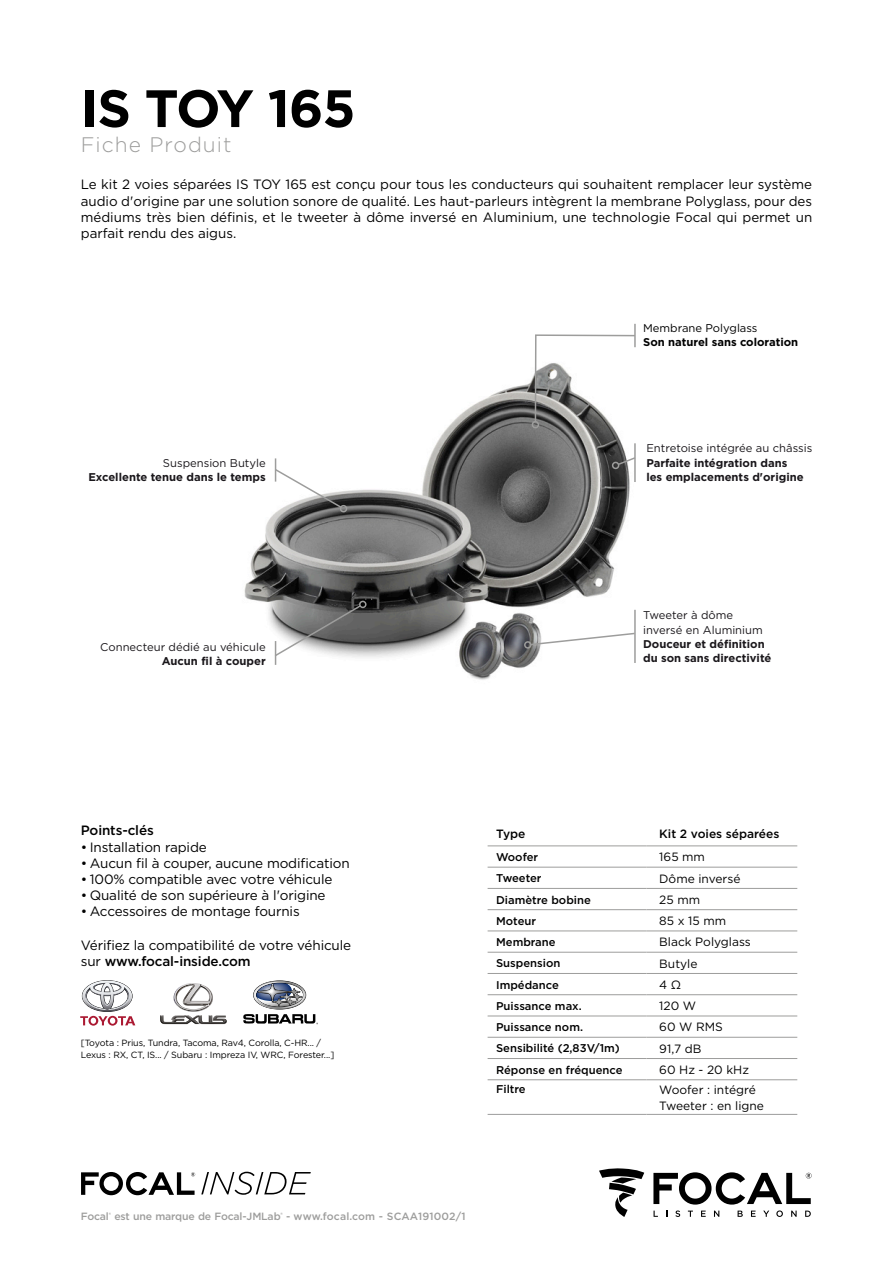
<style>
.page{position:relative;width:893px;height:1263px;background:#fff}
.page>*{position:absolute;margin:0;border:0;box-sizing:border-box;transform-origin:0 0}
.t1{font:700 52.5px "Gotham";letter-spacing:-.02em;color:#000}
.t2{font:300 21px "Gotham";letter-spacing:.05em;color:#9d9d9c}
.t3{font:13.5px/16.2px "Gotham";letter-spacing:-.01em;color:#000}
.t4{font:500 13.5px "Gotham";letter-spacing:-.01em;color:#000}
.t5{font:12px "Gotham";color:#000}
.t6{font:500 12px "Gotham";color:#000}
.t7{font:700 11.25px/14.4px "Gotham";color:#1a171b}
.t8{font:500 11.25px "Gotham";color:#000}
.t9{font:700 11.25px/13.5px "Gotham";color:#000}
.t10{font:11.25px/14.4px "Gotham";color:#1a171b;text-align:right}
.Normal_e{font:500 10.5px "Gotham";letter-spacing:-.015em;color:#9d9d9c}
.t11{font:9px "Gotham";letter-spacing:-.01em;color:#000}
.s1{font-weight:400}
.s2{font-weight:700}
.s3{font-weight:500}
</style>
<div class="page">
<img style="left:244px;top:375px;width:392px;height:305px">
<svg style="left:201px;top:1172px;width:110px;height:23px"></svg>
<svg style="left:81px;top:1172px;width:114px;height:23px"></svg>
<svg style="left:654px;top:1210px;width:4px;height:7px"></svg>
<svg style="left:675px;top:1210px;width:5px;height:7px"></svg>
<svg style="left:688px;top:1210px;width:5px;height:7px"></svg>
<svg style="left:701px;top:1210px;width:5px;height:7px"></svg>
<svg style="left:714px;top:1210px;width:5px;height:7px"></svg>
<svg style="left:738px;top:1210px;width:5px;height:7px"></svg>
<svg style="left:751px;top:1210px;width:5px;height:7px"></svg>
<svg style="left:763px;top:1210px;width:6px;height:7px"></svg>
<svg style="left:776px;top:1210px;width:7px;height:7px"></svg>
<svg style="left:791px;top:1210px;width:6px;height:7px"></svg>
<svg style="left:805px;top:1210px;width:6px;height:7px"></svg>
<svg style="left:653px;top:1172px;width:158px;height:32px"></svg>
<svg style="left:599px;top:1168px;width:45px;height:49px"></svg>
<svg style="left:80px;top:980px;width:55px;height:45px"></svg>
<svg style="left:160px;top:983px;width:67px;height:41px"></svg>
<svg style="left:243px;top:981px;width:75px;height:43px"></svg>
<div style="left:340px;top:505px;width:7px;height:7px;border:2px solid #9d9d9c;border-radius:50%"></div>
<svg style="left:273px;top:458px;width:70px;height:51px"></svg>
<div style="left:359px;top:601px;width:8px;height:7px;border:2px solid #9d9d9c;border-radius:50%"></div>
<svg style="left:273px;top:604px;width:89px;height:61px"></svg>
<svg style="left:534px;top:334px;width:102px;height:89px"></svg>
<div style="left:532px;top:421px;width:7px;height:7px;border:2px solid #9d9d9c;border-radius:50%"></div>
<hr style="left:634px;top:324px;width:2px;height:23px;background:#9d9d9c">
<svg style="left:616px;top:456px;width:18px;height:10px"></svg>
<div style="left:612px;top:462px;width:7px;height:7px;border:2px solid #9d9d9c;border-radius:50%"></div>
<hr style="left:634px;top:443px;width:2px;height:39px;background:#9d9d9c">
<svg style="left:529px;top:632px;width:105px;height:14px"></svg>
<div style="left:524px;top:641px;width:8px;height:8px;border:2px solid #9d9d9c;border-radius:50%"></div>
<hr style="left:634px;top:610px;width:2px;height:53px;background:#9d9d9c">
<svg style="left:488px;top:845px;width:309px;height:269px"></svg>
<hr style="left:488px;top:846px;width:158px;height:1px;background:#9d9d9c">
<hr style="left:646px;top:846px;width:151px;height:1px;background:#9d9d9c">
<hr style="left:488px;top:867px;width:158px;height:1px;background:#9d9d9c">
<hr style="left:646px;top:867px;width:151px;height:1px;background:#9d9d9c">
<hr style="left:488px;top:888px;width:158px;height:1px;background:#9d9d9c">
<hr style="left:646px;top:888px;width:151px;height:1px;background:#9d9d9c">
<hr style="left:488px;top:909px;width:158px;height:1px;background:#9d9d9c">
<hr style="left:646px;top:909px;width:151px;height:1px;background:#9d9d9c">
<hr style="left:488px;top:931px;width:158px;height:1px;background:#9d9d9c">
<hr style="left:646px;top:931px;width:151px;height:1px;background:#9d9d9c">
<hr style="left:488px;top:952px;width:158px;height:1px;background:#9d9d9c">
<hr style="left:646px;top:952px;width:151px;height:1px;background:#9d9d9c">
<hr style="left:488px;top:973px;width:158px;height:1px;background:#9d9d9c">
<hr style="left:646px;top:973px;width:151px;height:1px;background:#9d9d9c">
<hr style="left:488px;top:994px;width:158px;height:1px;background:#9d9d9c">
<hr style="left:646px;top:994px;width:151px;height:1px;background:#9d9d9c">
<hr style="left:488px;top:1016px;width:158px;height:1px;background:#9d9d9c">
<hr style="left:646px;top:1016px;width:151px;height:1px;background:#9d9d9c">
<hr style="left:488px;top:1037px;width:158px;height:1px;background:#9d9d9c">
<hr style="left:646px;top:1037px;width:151px;height:1px;background:#9d9d9c">
<hr style="left:488px;top:1058px;width:158px;height:1px;background:#9d9d9c">
<hr style="left:646px;top:1058px;width:151px;height:1px;background:#9d9d9c">
<hr style="left:488px;top:1079px;width:158px;height:1px;background:#9d9d9c">
<hr style="left:646px;top:1079px;width:151px;height:1px;background:#9d9d9c">
<hr style="left:488px;top:1114px;width:158px;height:1px;background:#9d9d9c">
<hr style="left:646px;top:1114px;width:151px;height:1px;background:#9d9d9c">
<p class="t1" style="left:81px;top:74px;width:276px">IS TOY 165</p>
<p class="t2" style="left:81px;top:132px;width:152px">Fiche Produit</p>
<p class="t3" style="left:81px;top:176px;width:733px;text-align:justify">Le kit 2 voies séparées IS TOY 165 est conçu pour tous les conducteurs qui souhaitent remplacer leur système audio d'origine par une solution sonore de qualité. Les haut-parleurs intègrent la membrane Polyglass, pour des médiums très bien définis, et le tweeter à dôme inversé en Aluminium, une technologie Focal qui permet un parfait rendu des aigus.</p>
<p class="t7" style="left:88px;top:456px;width:179px;text-align:right"><span class="s1">Suspension Butyle<br></span>Excellente tenue dans le temps</p>
<p class="t10" style="left:100px;top:639px;width:167px">Connecteur dédié au véhicule<br><span class="s2">Aucun fil à couper</span></p>
<p class="t9" style="left:643px;top:321px;width:157px"><span class="s1">Membrane Polyglass<br></span>Son naturel sans coloration</p>
<p class="t7" style="left:646px;top:441px;width:167px"><span class="s1">Entretoise intégrée au châssis<br></span>Parfaite intégration dans<br>les emplacements d'origine</p>
<p class="t7" style="left:643px;top:608px;width:130px"><span class="s1">Tweeter à dôme inversé en Aluminium<br></span>Douceur et définition du son sans directivité</p>
<p class="t4" style="left:81px;top:822px;width:75px">Points-clés</p>
<p class="t3" style="left:81px;top:838px;width:128px">• Installation rapide</p>
<p class="t3" style="left:81px;top:855px;width:270px">• Aucun fil à couper, aucune modification</p>
<p class="t3" style="left:81px;top:871px;width:253px">• 100% compatible avec votre véhicule</p>
<p class="t3" style="left:81px;top:887px;width:246px">• Qualité de son supérieure à l'origine</p>
<p class="t3" style="left:81px;top:903px;width:220px">• Accessoires de montage fournis</p>
<p class="t3" style="left:81px;top:936px;width:272px">Vérifiez la compatibilité de votre véhicule sur <span class="s3">www.focal-inside.com</span></p>
<p class="t11" style="left:81px;top:1037px;width:242px">[Toyota : Prius, Tundra, Tacoma, Rav4, Corolla, C-HR... /</p>
<p class="t11" style="left:81px;top:1049px;width:255px">Lexus : RX, CT, IS... / Subaru : Impreza IV, WRC, Forester...]</p>
<p class="t6" style="left:496px;top:826px;width:31px">Type</p>
<p class="t6" style="left:659px;top:826px;width:122px">Kit 2 voies séparées</p>
<p class="t8" style="left:496px;top:850px;width:44px">Woofer</p>
<p class="t5" style="left:659px;top:849px;width:47px">165 mm</p>
<p class="t8" style="left:496px;top:871px;width:47px">Tweeter</p>
<p class="t5" style="left:659px;top:871px;width:83px">Dôme inversé</p>
<p class="t8" style="left:496px;top:892px;width:96px">Diamètre bobine</p>
<p class="t5" style="left:659px;top:892px;width:42px">25 mm</p>
<p class="t8" style="left:496px;top:913px;width:42px">Moteur</p>
<p class="t5" style="left:659px;top:913px;width:68px">85 x 15 mm</p>
<p class="t8" style="left:496px;top:935px;width:61px">Membrane</p>
<p class="t5" style="left:659px;top:934px;width:93px">Black Polyglass</p>
<p class="t8" style="left:496px;top:956px;width:66px">Suspension</p>
<p class="t5" style="left:659px;top:956px;width:40px">Butyle</p>
<p class="t8" style="left:496px;top:977px;width:64px">Impédance</p>
<p class="t5" style="left:659px;top:977px;width:24px">4 Ω</p>
<p class="t8" style="left:496px;top:998px;width:87px">Puissance max.</p>
<p class="t5" style="left:659px;top:998px;width:38px">120 W</p>
<p class="t8" style="left:496px;top:1020px;width:88px">Puissance nom.</p>
<p class="t5" style="left:659px;top:1019px;width:65px">60 W RMS</p>
<p class="t8" style="left:496px;top:1041px;width:125px">Sensibilité (2,83V/1m)</p>
<p class="t5" style="left:659px;top:1041px;width:44px">91,7 dB</p>
<p class="t8" style="left:496px;top:1062px;width:128px">Réponse en fréquence</p>
<p class="t5" style="left:659px;top:1062px;width:91px">60 Hz - 20 kHz</p>
<p class="t8" style="left:496px;top:1082px;width:31px">Filtre</p>
<p class="t5" style="left:659px;top:1082px;width:98px">Woofer : intégré</p>
<p class="t5" style="left:659px;top:1098px;width:106px">Tweeter : en ligne</p>
<p class="Normal_e" style="left:81px;top:1210px;width:386px">Focal<sup>®</sup> est une marque de Focal-JMLab<sup>®</sup> - www.focal.com - SCAA191002/1</p>
</div>
